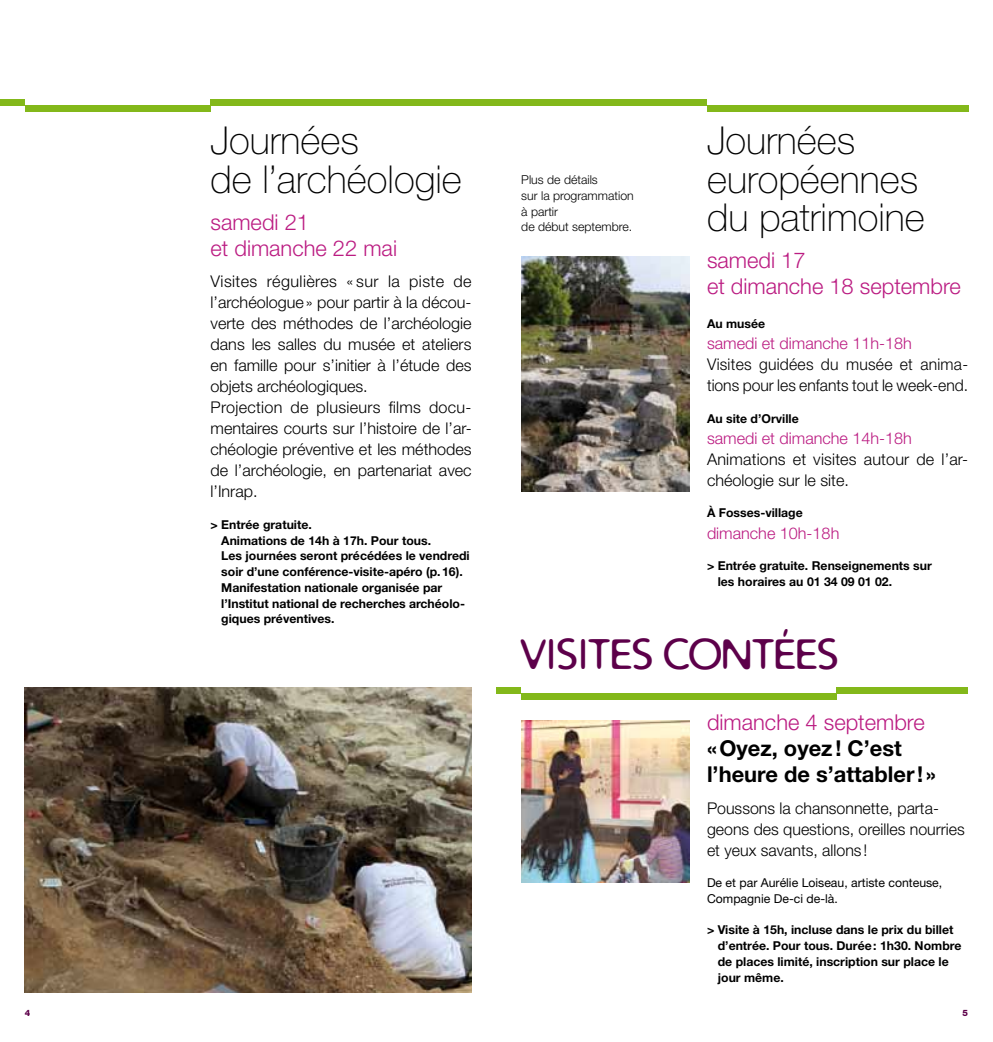
<style>
.page{position:relative;width:993px;height:1042px;background:#fff}
.page>*{position:absolute;margin:0;border:0;box-sizing:border-box;transform-origin:0 0}
.t1{font:42px "Distro";letter-spacing:.01em;color:#5d004a}
.t2{font:100 38.5px/38.5px "Helvetica Neue LT";color:#000}
.t3{font:300 21.88px/26.2px "Helvetica Neue LT";color:#bb1c82}
.t4{font:700 21.88px/26.2px "Helvetica Neue LT";color:#000}
.t5{font:300 16.1px/21px "Helvetica Neue LT";color:#000}
.t6{font:300 16.1px "Helvetica Neue LT";color:#bb1c82}
.t7{font:700 12.25px/15.8px "Helvetica Neue LT";color:#000}
.t8{font:12.25px/15.8px "Helvetica Neue LT";color:#000}
.t9{font:300 12.25px/15.8px "Helvetica Neue LT";color:#000}
.t10{font:800 8.75px "Helvetica Neue LT";color:#5d004a}
</style>
<div class="page">
<img style="left:521px;top:256px;width:168px;height:236px">
<img style="left:25px;top:687px;width:446px;height:305px">
<div style="left:706px;top:105px;width:261px;height:7px;background:#83b81a"></div>
<div style="left:516px;top:99px;width:190px;height:6px;background:#83b81a"></div>
<div style="left:25px;top:105px;width:185px;height:7px;background:#83b81a"></div>
<div style="left:0;top:99px;width:25px;height:6px;background:#83b81a"></div>
<div style="left:210px;top:99px;width:306px;height:6px;background:#83b81a"></div>
<img style="left:521px;top:720px;width:168px;height:162px">
<div style="left:521px;top:694px;width:315px;height:6px;background:#83b81a"></div>
<div style="left:496px;top:687px;width:25px;height:7px;background:#83b81a"></div>
<div style="left:836px;top:687px;width:131px;height:7px;background:#83b81a"></div>
<h2 class="t2" style="left:210px;top:121px;width:253px">Journées<br>de l’archéologie</h2>
<h3 class="t3" style="left:210px;top:208px;width:188px">samedi 21<br>et dimanche 22 mai</h3>
<p class="t5" style="left:210px;top:271px;width:262px">Visites régulières « sur la piste de l’archéologue» pour partir à la décou&shy;verte des méthodes de l’archéologie dans les salles du musée et ateliers en famille pour s’initier à l’étude des objets archéologiques.<br>Projection de plusieurs films docu&shy;mentaires courts sur l’histoire de l’ar&shy;chéologie préventive et les méthodes de l’archéologie, en partenariat avec l’Inrap.</p>
<p class="t7" style="left:221px;top:516px;width:250px;text-indent:-11px">&gt; Entrée gratuite.<br>Animations de 14h à 17h. Pour tous.<br>Les journées seront précédées le vendredi soir d’une conférence-visite-apéro (p.16).<br>Manifestation nationale organisée par l’Institut national de recherches archéolo&shy;giques préventives.</p>
<p class="t9" style="left:521px;top:172px;width:114px">Plus de détails<br>sur la programmation à partir<br>de début septembre.</p>
<h2 class="t2" style="left:706px;top:121px;width:219px">Journées européennes du patrimoine</h2>
<h3 class="t3" style="left:706px;top:247px;width:255px">samedi 17<br>et dimanche 18 septembre</h3>
<p class="t7" style="left:706px;top:316px;width:60px">Au musée</p>
<p class="t6" style="left:706px;top:334px;width:206px">samedi et dimanche 11h-18h</p>
<p class="t5" style="left:706px;top:354px;width:262px">Visites guidées du musée et anima&shy;tions pour les enfants tout le week-end.</p>
<p class="t7" style="left:706px;top:410px;width:93px">Au site d’Orville</p>
<p class="t6" style="left:706px;top:428px;width:206px">samedi et dimanche 14h-18h</p>
<p class="t5" style="left:706px;top:448px;width:262px">Animations et visites autour de l’ar&shy;chéologie sur le site.</p>
<p class="t7" style="left:706px;top:505px;width:97px">À Fosses-village</p>
<p class="t6" style="left:706px;top:523px;width:134px">dimanche 10h-18h</p>
<p class="t7" style="left:717px;top:557px;width:215px;text-indent:-11px">&gt; Entrée gratuite. Renseignements sur les horaires au 01 34 09 01 02.</p>
<h1 class="t1" style="left:521px;top:628px;width:318px">VISITES CONTÉES</h1>
<h3 class="t3" style="left:706px;top:708px;width:219px">dimanche 4 septembre</h3>
<h3 class="t4" style="left:706px;top:734px;width:230px">«Oyez, oyez! C’est l’heure de s’attabler! »</h3>
<p class="t5" style="left:706px;top:797px;width:259px">Poussons la chansonnette, parta&shy;geons des questions, oreilles nourries et yeux savants, allons !</p>
<p class="t8" style="left:706px;top:875px;width:237px">De et par Aurélie Loiseau, artiste conteuse,<br>Compagnie De-ci de-là.</p>
<p class="t7" style="left:717px;top:922px;width:245px;text-indent:-11px">&gt; Visite à 15h, incluse dans le prix du billet d’entrée. Pour tous. Durée: 1h30. Nombre de places limité, inscription sur place le jour même.</p>
<p class="t10" style="left:25px;top:1008px;width:7px">4</p>
<p class="t10" style="left:962px;top:1008px;width:7px">5</p>
</div>
